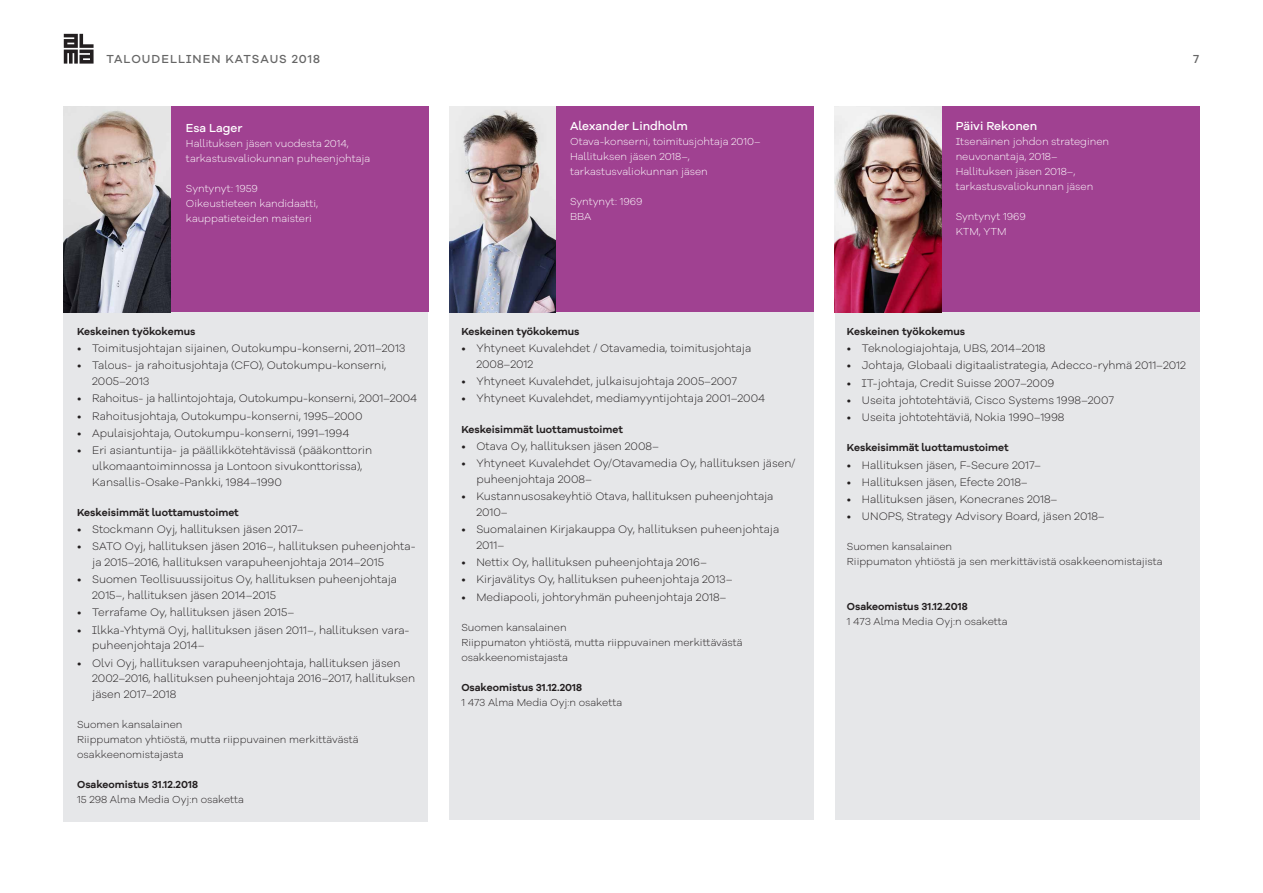
<style>
.page{position:relative;width:1263px;height:893px;background:#fff}
.page>*{position:absolute;margin:0;border:0;box-sizing:border-box;transform-origin:0 0}
.t1{font:500 12px "Galano Grotesque Alt";color:#fff}
.t2{font:500 12px "Galano Grotesque Alt";letter-spacing:.085em;color:#666}
.t3{font:300 11.25px/15.8px "Galano Grotesque Alt";color:#231f20}
.t4{font:300 10.5px/15px "Galano Grotesque Alt";color:#fff}
.t5{font:300 10.5px/15px "Galano Grotesque Alt";color:#231f20}
.t6{font:600 10.5px "Galano Grotesque Alt";color:#231f20}
</style>
<div class="page">
<svg style="left:64px;top:34px;width:30px;height:30px"></svg>
<div style="left:449px;top:268px;width:365px;height:552px;background:#e6e7e9"></div>
<div style="left:555px;top:106px;width:259px;height:206px;background:#a04191"></div>
<img style="left:449px;top:106px;width:106px;height:206px">
<div style="left:64px;top:270px;width:364px;height:552px;background:#e6e7e9"></div>
<div style="left:170px;top:106px;width:258px;height:206px;background:#a04191"></div>
<img style="left:64px;top:106px;width:106px;height:206px">
<div style="left:835px;top:268px;width:364px;height:552px;background:#e6e7e9"></div>
<div style="left:941px;top:106px;width:258px;height:206px;background:#a04191"></div>
<img style="left:835px;top:106px;width:106px;height:206px">
<p class="t2" style="left:106px;top:51px;width:215px">TALOUDELLINEN KATSAUS 2018</p>
<p class="t2" style="left:1193px;top:51px;width:7px">7</p>
<p class="t1" style="left:186px;top:120px;width:58px">Esa Lager</p>
<p class="t4" style="left:186px;top:135px;width:186px">Hallituksen jäsen vuodesta 2014, tarkastusvaliokunnan puheenjohtaja</p>
<p class="t4" style="left:186px;top:180px;width:134px">Syntynyt: 1959<br>Oikeustieteen kandidaatti, kauppatieteiden maisteri</p>
<p class="t6" style="left:77px;top:325px;width:120px">Keskeinen työkokemus</p>
<p class="t3" style="left:77px;top:340px;width:330px">• Toimitusjohtajan sijainen, Outokumpu-konserni, 2011–2013</p>
<p class="t3" style="left:92px;top:357px;width:296px;text-indent:-15px">• Talous- ja rahoitusjohtaja (CFO), Outokumpu-konserni,<br>2005–2013</p>
<p class="t3" style="left:77px;top:390px;width:341px">• Rahoitus- ja hallintojohtaja, Outokumpu-konserni, 2001–2004</p>
<p class="t3" style="left:77px;top:408px;width:287px">• Rahoitusjohtaja, Outokumpu-konserni, 1995–2000</p>
<p class="t3" style="left:77px;top:425px;width:274px">• Apulaisjohtaja, Outokumpu-konserni, 1991–1994</p>
<p class="t3" style="left:92px;top:442px;width:282px;text-indent:-15px">• Eri asiantuntija- ja päällikkötehtävissä (pääkonttorin ulkomaantoiminnossa ja Lontoon sivukonttorissa),<br>Kansallis-Osake-Pankki, 1984–1990</p>
<p class="t6" style="left:77px;top:505px;width:163px">Keskeisimmät luottamustoimet</p>
<p class="t3" style="left:77px;top:521px;width:228px">• Stockmann Oyj, hallituksen jäsen 2017–</p>
<p class="t3" style="left:92px;top:538px;width:325px;text-indent:-15px">• SATO Oyj, hallituksen jäsen 2016–, hallituksen puheenjohta&shy;ja 2015–2016, hallituksen varapuheenjohtaja 2014–2015</p>
<p class="t3" style="left:92px;top:571px;width:306px;text-indent:-15px">• Suomen Teollisuussijoitus Oy, hallituksen puheenjohtaja<br>2015–, hallituksen jäsen 2014–2015</p>
<p class="t3" style="left:77px;top:604px;width:219px">• Terrafame Oy, hallituksen jäsen 2015–</p>
<p class="t3" style="left:92px;top:621px;width:319px;text-indent:-15px">• Ilkka-Yhtymä Oyj, hallituksen jäsen 2011–, hallituksen vara&shy;puheenjohtaja 2014–</p>
<p class="t3" style="left:92px;top:654px;width:325px;text-indent:-15px">• Olvi Oyj, hallituksen varapuheenjohtaja, hallituksen jäsen<br>2002–2016, hallituksen puheenjohtaja 2016–2017, hallituksen jäsen 2017–2018</p>
<p class="t5" style="left:77px;top:717px;width:283px">Suomen kansalainen<br>Riippumaton yhtiöstä, mutta riippuvainen merkittävästä osakkeenomistajasta</p>
<p class="t6" style="left:77px;top:778px;width:122px">Osakeomistus 31.12.2018</p>
<p class="t5" style="left:77px;top:792px;width:168px">15 298 Alma Media Oyj:n osaketta</p>
<p class="t1" style="left:570px;top:118px;width:119px">Alexander Lindholm</p>
<p class="t4" style="left:570px;top:134px;width:192px">Otava-konserni, toimitusjohtaja 2010–<br>Hallituksen jäsen 2018–, tarkastusvaliokunnan jäsen</p>
<p class="t4" style="left:570px;top:194px;width:74px">Syntynyt: 1969<br>BBA</p>
<p class="t6" style="left:461px;top:325px;width:120px">Keskeinen työkokemus</p>
<p class="t3" style="left:476px;top:340px;width:276px;text-indent:-15px">• Yhtyneet Kuvalehdet / Otavamedia, toimitusjohtaja<br>2008–2012</p>
<p class="t3" style="left:461px;top:373px;width:277px">• Yhtyneet Kuvalehdet, julkaisujohtaja 2005–2007</p>
<p class="t3" style="left:461px;top:390px;width:305px">• Yhtyneet Kuvalehdet, mediamyyntijohtaja 2001–2004</p>
<p class="t6" style="left:461px;top:422px;width:163px">Keskeisimmät luottamustoimet</p>
<p class="t3" style="left:461px;top:438px;width:199px">• Otava Oy, hallituksen jäsen 2008–</p>
<p class="t3" style="left:476px;top:455px;width:320px;text-indent:-15px">• Yhtyneet Kuvalehdet Oy/Otavamedia Oy, hallituksen jäsen/ puheenjohtaja 2008–</p>
<p class="t3" style="left:476px;top:488px;width:298px;text-indent:-15px">• Kustannusosakeyhtiö Otava, hallituksen puheenjohtaja<br>2010–</p>
<p class="t3" style="left:476px;top:521px;width:304px;text-indent:-15px">• Suomalainen Kirjakauppa Oy, hallituksen puheenjohtaja<br>2011–</p>
<p class="t3" style="left:461px;top:554px;width:247px">• Nettix Oy, hallituksen puheenjohtaja 2016–</p>
<p class="t3" style="left:461px;top:571px;width:273px">• Kirjavälitys Oy, hallituksen puheenjohtaja 2013–</p>
<p class="t3" style="left:461px;top:588px;width:267px">• Mediapooli, johtoryhmän puheenjohtaja 2018–</p>
<p class="t5" style="left:461px;top:619px;width:283px">Suomen kansalainen<br>Riippumaton yhtiöstä, mutta riippuvainen merkittävästä osakkeenomistajasta</p>
<p class="t6" style="left:461px;top:680px;width:122px">Osakeomistus 31.12.2018</p>
<p class="t5" style="left:461px;top:694px;width:162px">1 473 Alma Media Oyj:n osaketta</p>
<p class="t1" style="left:956px;top:118px;width:83px">Päivi Rekonen</p>
<p class="t4" style="left:956px;top:134px;width:155px">Itsenäinen johdon strateginen neuvonantaja, 2018–<br>Hallituksen jäsen 2018–, tarkastusvaliokunnan jäsen</p>
<p class="t4" style="left:956px;top:209px;width:72px">Syntynyt 1969<br>KTM, YTM</p>
<p class="t6" style="left:847px;top:325px;width:120px">Keskeinen työkokemus</p>
<p class="t3" style="left:847px;top:340px;width:200px">• Teknologiajohtaja, UBS, 2014–2018</p>
<p class="t3" style="left:847px;top:357px;width:340px">• Johtaja, Globaali digitaalistrategia, Adecco-ryhmä 2011–2012</p>
<p class="t3" style="left:847px;top:375px;width:209px">• IT-johtaja, Credit Suisse 2007–2009</p>
<p class="t3" style="left:847px;top:392px;width:268px">• Useita johtotehtäviä, Cisco Systems 1998–2007</p>
<p class="t3" style="left:847px;top:409px;width:219px">• Useita johtotehtäviä, Nokia 1990–1998</p>
<p class="t6" style="left:847px;top:441px;width:163px">Keskeisimmät luottamustoimet</p>
<p class="t3" style="left:847px;top:456px;width:196px">• Hallituksen jäsen, F-Secure 2017–</p>
<p class="t3" style="left:847px;top:474px;width:182px">• Hallituksen jäsen, Efecte 2018–</p>
<p class="t3" style="left:847px;top:491px;width:212px">• Hallituksen jäsen, Konecranes 2018–</p>
<p class="t3" style="left:847px;top:508px;width:259px">• UNOPS, Strategy Advisory Board, jäsen 2018–</p>
<p class="t5" style="left:847px;top:539px;width:317px">Suomen kansalainen<br>Riippumaton yhtiöstä ja sen merkittävistä osakkeenomistajista</p>
<p class="t6" style="left:847px;top:600px;width:122px">Osakeomistus 31.12.2018</p>
<p class="t5" style="left:847px;top:614px;width:162px">1 473 Alma Media Oyj:n osaketta</p>
</div>
